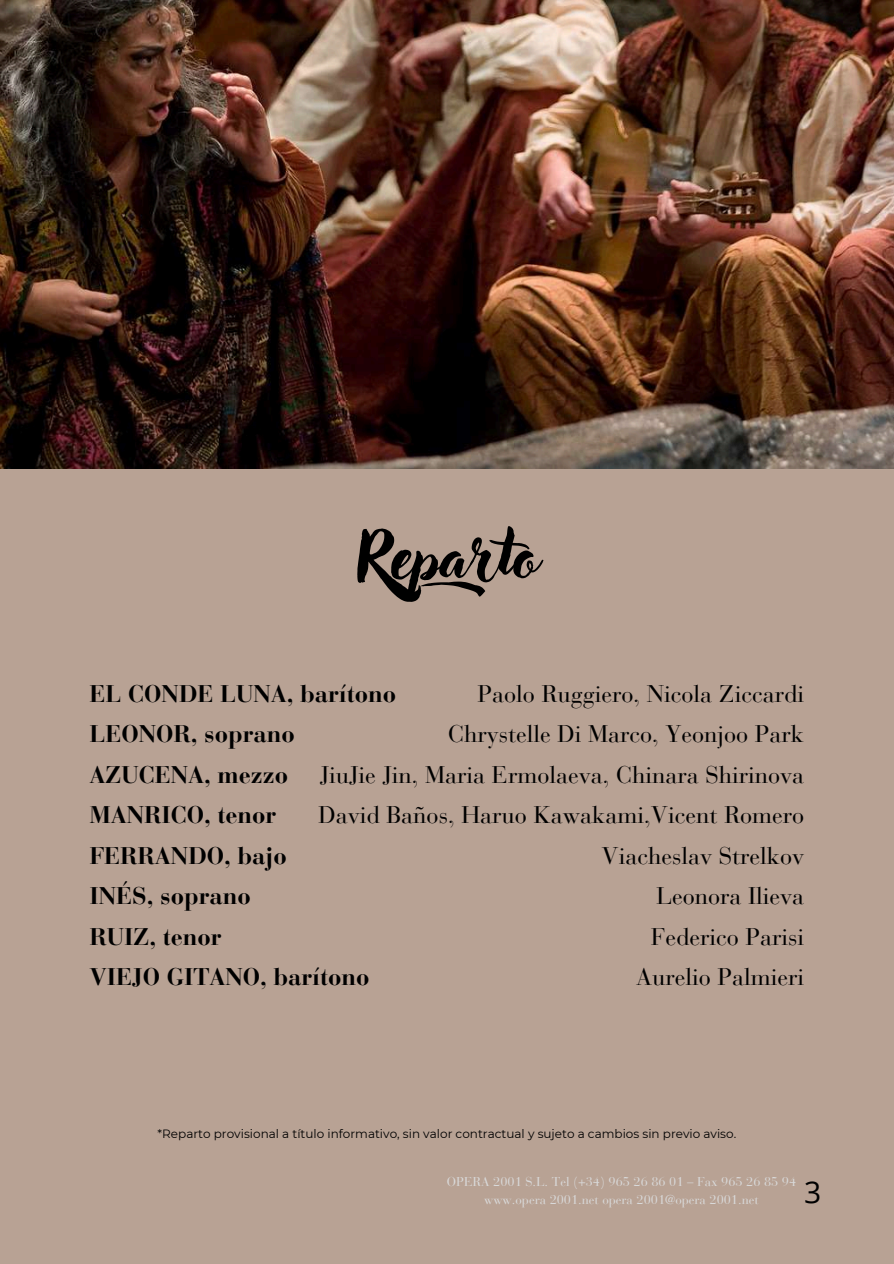
<style>
.page{position:relative;width:894px;height:1264px;background:#fff}
.page>*{position:absolute;margin:0;border:0;box-sizing:border-box;transform-origin:0 0}
.t1{font:63.75px "Adlery Pro Swash";color:#000}
.t2{font:30px "Open Sans";color:#000}
.t3{font:24px/40.5px "Bauer Bodoni Pro";color:#000;text-align:right}
.t4{font:700 24px/40.5px "Bauer Bodoni Pro";color:#000}
.t5{font:12.75px/18.1px "Bauer Bodoni Pro";color:#d9d9d9;text-align:center}
.t6{font:12px "Montserrat";color:#000}
</style>
<div class="page">
<div style="left:0;top:0;width:893px;height:1263px;background:#b8a294"></div>
<img style="left:0;top:0;width:893px;height:468px">
<h1 class="t1" style="left:355px;top:525px;width:196px">Reparto</h1>
<p class="t4" style="left:89px;top:675px;width:308px">EL CONDE LUNA, barítono<br>LEONOR, soprano<br>AZUCENA, mezzo<br>MANRICO, tenor<br>FERRANDO, bajo<br>INÉS, soprano<br>RUIZ, tenor<br>VIEJO GITANO, barítono</p>
<p class="t3" style="left:318px;top:675px;width:487px">Paolo Ruggiero, Nicola Ziccardi<br>Chrystelle Di Marco, Yeonjoo Park<br>JiuJie Jin, Maria Ermolaeva, Chinara Shirinova<br>David Baños, Haruo Kawakami,Vicent Romero<br>Viacheslav Strelkov<br>Leonora Ilieva<br>Federico Parisi<br>Aurelio Palmieri</p>
<p class="t6" style="left:158px;top:1126px;width:580px">*Reparto provisional a título informativo, sin valor contractual y sujeto a cambios sin previo aviso.</p>
<p class="t5" style="left:447px;top:1173px;width:350px">OPERA 2001 S.L. Tel (+34) 965 26 86 01 – Fax 965 26 85 94 www.opera 2001.net opera 2001@opera 2001.net</p>
<p class="t2" style="left:804px;top:1170px;width:19px">3</p>
</div>
